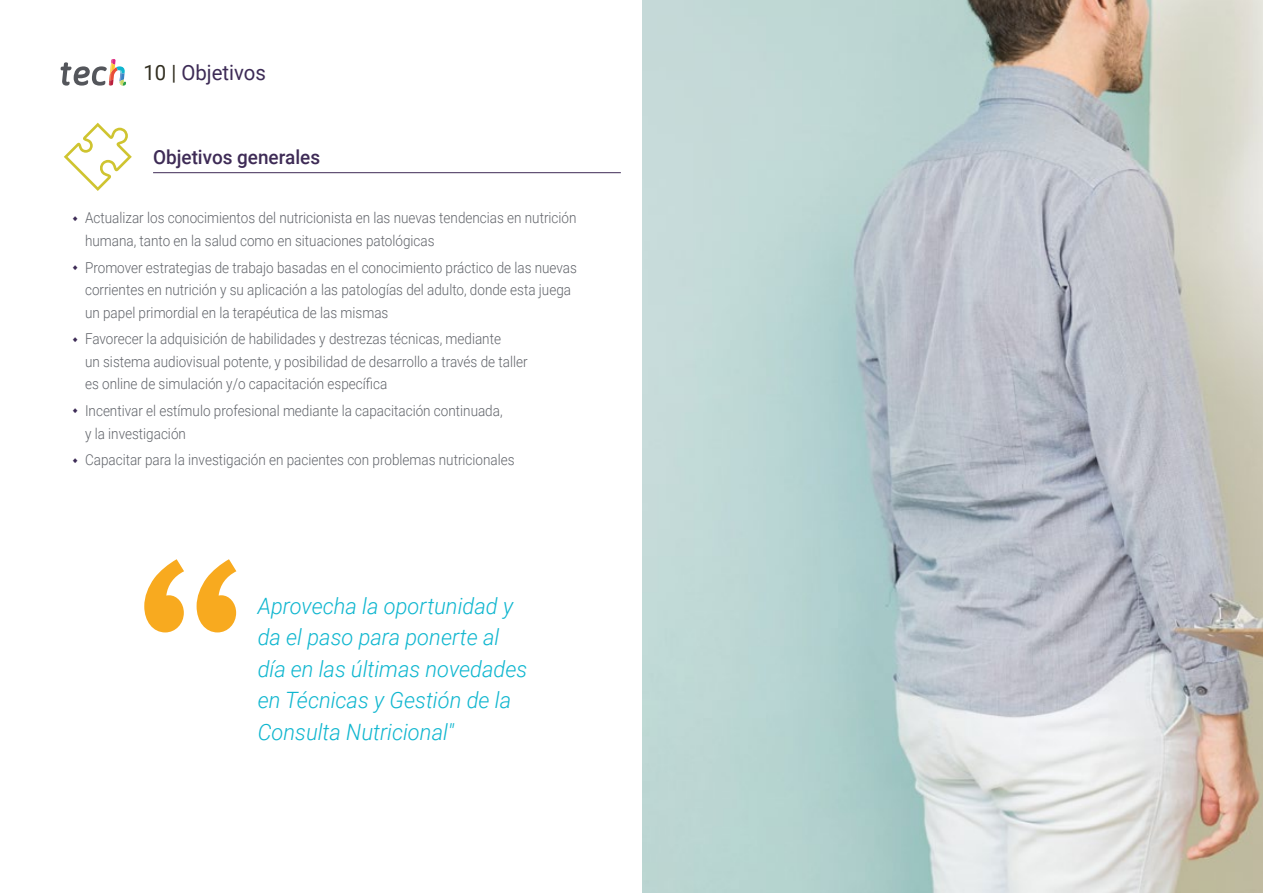
<style>
.page{position:relative;width:1263px;height:893px;background:#fff}
.page>*{position:absolute;margin:0;border:0;box-sizing:border-box;transform-origin:0 0}
.t1{font:italic 300 22.5px/31.5px "Roboto";color:#0fb6cf}
.t2{font:21px "Roboto";color:#3d2b56}
.t3{font:500 19.5px "Roboto";color:#3e2b56}
.t4{font:300 15px/22.5px "Roboto";color:#61646a;scale:.9 1}
.s1{color:#312e20}
</style>
<div class="page">
<svg style="left:61px;top:59px;width:65px;height:27px"></svg>
<img style="left:642px;top:0;width:621px;height:893px">
<hr style="left:153px;top:172px;width:468px;height:1px;background:#3e2b56">
<svg style="left:64px;top:123px;width:68px;height:68px"></svg>
<svg style="left:144px;top:559px;width:92px;height:73px"></svg>
<h2 class="t2" style="left:144px;top:57px;width:124px"><span class="s1">10 |</span> Objetivos</h2>
<h3 class="t3" style="left:153px;top:144px;width:169px">Objetivos generales</h3>
<p class="t4" style="left:85px;top:206px;width:548px">Actualizar los conocimientos del nutricionista en las nuevas tendencias en nutrición humana, tanto en la salud como en situaciones patológicas</p>
<p class="t4" style="left:85px;top:255px;width:548px">Promover estrategias de trabajo basadas en el conocimiento práctico de las nuevas corrientes en nutrición y su aplicación a las patologías del adulto, donde esta juega un papel primordial en la terapéutica de las mismas</p>
<p class="t4" style="left:85px;top:327px;width:493px">Favorecer la adquisición de habilidades y destrezas técnicas, mediante<br>un sistema audiovisual potente, y posibilidad de desarrollo a través de taller es online de simulación y/o capacitación específica</p>
<p class="t4" style="left:85px;top:399px;width:465px">Incentivar el estímulo profesional mediante la capacitación continuada, y la investigación</p>
<p class="t4" style="left:85px;top:448px;width:479px">Capacitar para la investigación en pacientes con problemas nutricionales</p>
<h1 class="t1" style="left:258px;top:589px;width:271px">Aprovecha la oportunidad y da el paso para ponerte al día en las últimas novedades en Técnicas y Gestión de la<br>Consulta Nutricional"</h1>
</div>
